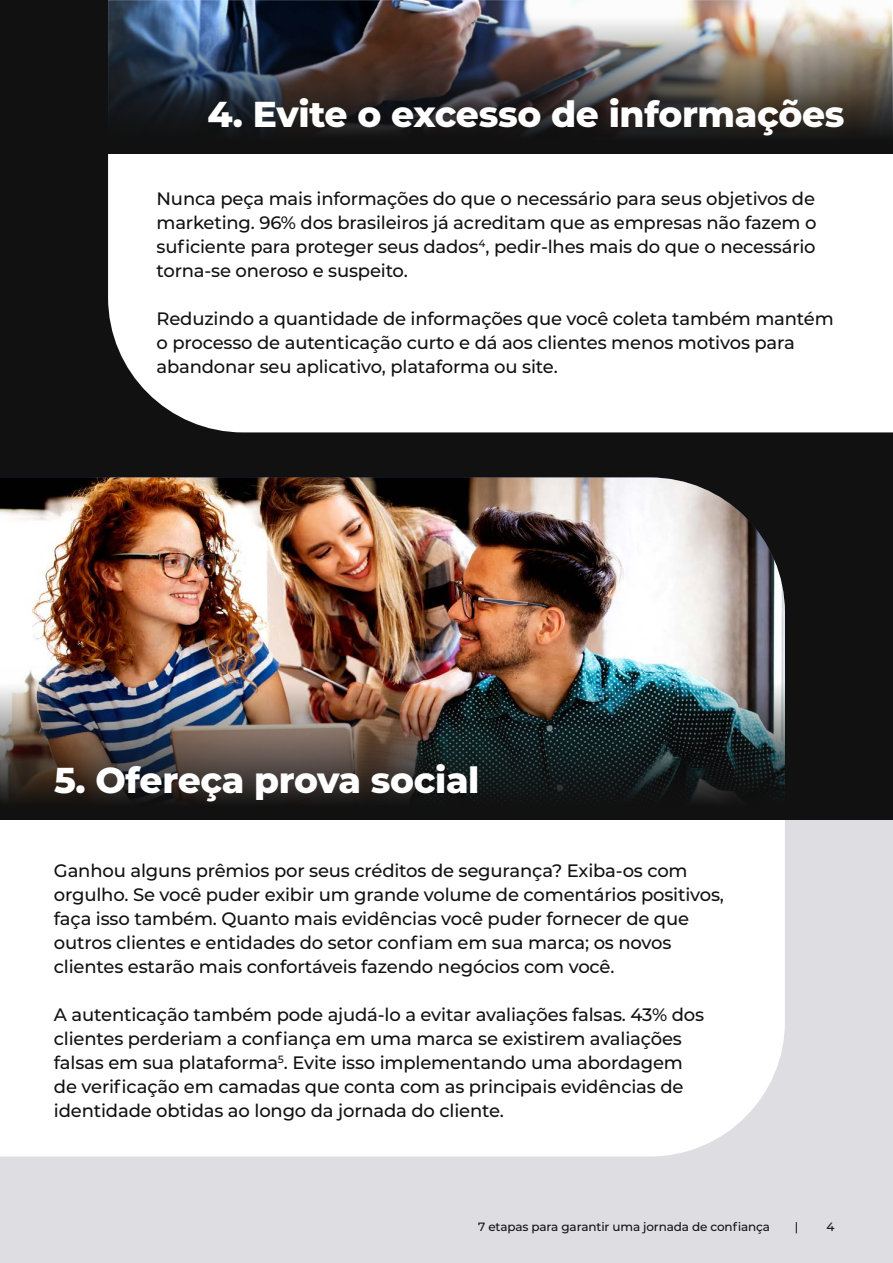
<style>
.page{position:relative;width:893px;height:1263px;background:#fff}
.page>*{position:absolute;margin:0;border:0;box-sizing:border-box;transform-origin:0 0}
.t1{font:800 36px "Montserrat";letter-spacing:-.01em;color:#fff}
.t2{font:500 18px/24px "Montserrat";letter-spacing:-.01em;color:#111}
.t3{font:500 12px "Montserrat";letter-spacing:-.01em;color:#111}
</style>
<div class="page">
<div style="left:0;top:819px;width:893px;height:444px;background:#dddde2"></div>
<div style="left:0;top:0;width:893px;height:819px;background:#111"></div>
<div style="left:0;top:819px;width:785px;height:337px;background:#fff"></div>
<div style="left:108px;top:154px;width:785px;height:278px;background:#fff"></div>
<img style="left:0;top:477px;width:785px;height:189px">
<img style="left:0;top:666px;width:785px;height:135px">
<img style="left:108px;top:0;width:785px;height:135px">
<h1 class="t1" style="left:207px;top:88px;width:639px">4. Evite o excesso de informações</h1>
<p class="t2" style="left:157px;top:186px;width:661px;text-align:justify">Nunca peça mais informações do que o necessário para seus objetivos de marketing. 96% dos brasileiros já acreditam que as empresas não fazem o suficiente para proteger seus dados<sup>4</sup>, pedir-lhes mais do que o necessário torna-se oneroso e suspeito.</p>
<p class="t2" style="left:157px;top:306px;width:679px">Reduzindo a quantidade de informações que você coleta também mantém o processo de autenticação curto e dá aos clientes menos motivos para abandonar seu aplicativo, plataforma ou site.</p>
<h1 class="t1" style="left:54px;top:754px;width:427px">5. Ofereça prova social</h1>
<p class="t2" style="left:54px;top:858px;width:672px">Ganhou alguns prêmios por seus créditos de segurança? Exiba-os com orgulho. Se você puder exibir um grande volume de comentários positivos, faça isso também. Quanto mais evidências você puder fornecer de que outros clientes e entidades do setor confiam em sua marca; os novos clientes estarão mais confortáveis fazendo negócios com você.</p>
<p class="t2" style="left:54px;top:1002px;width:651px">A autenticação também pode ajudá-lo a evitar avaliações falsas. 43% dos clientes perderiam a confiança em uma marca se existirem avaliações falsas em sua plataforma<sup>5</sup>. Evite isso implementando uma abordagem de verificação em camadas que conta com as principais evidências de identidade obtidas ao longo da jornada do cliente.</p>
<p class="t3" style="left:478px;top:1218px;width:293px">7 etapas para garantir uma jornada de confiança</p>
<p class="t3" style="left:795px;top:1218px;width:5px">|</p>
<p class="t3" style="left:826px;top:1218px;width:10px">4</p>
</div>
